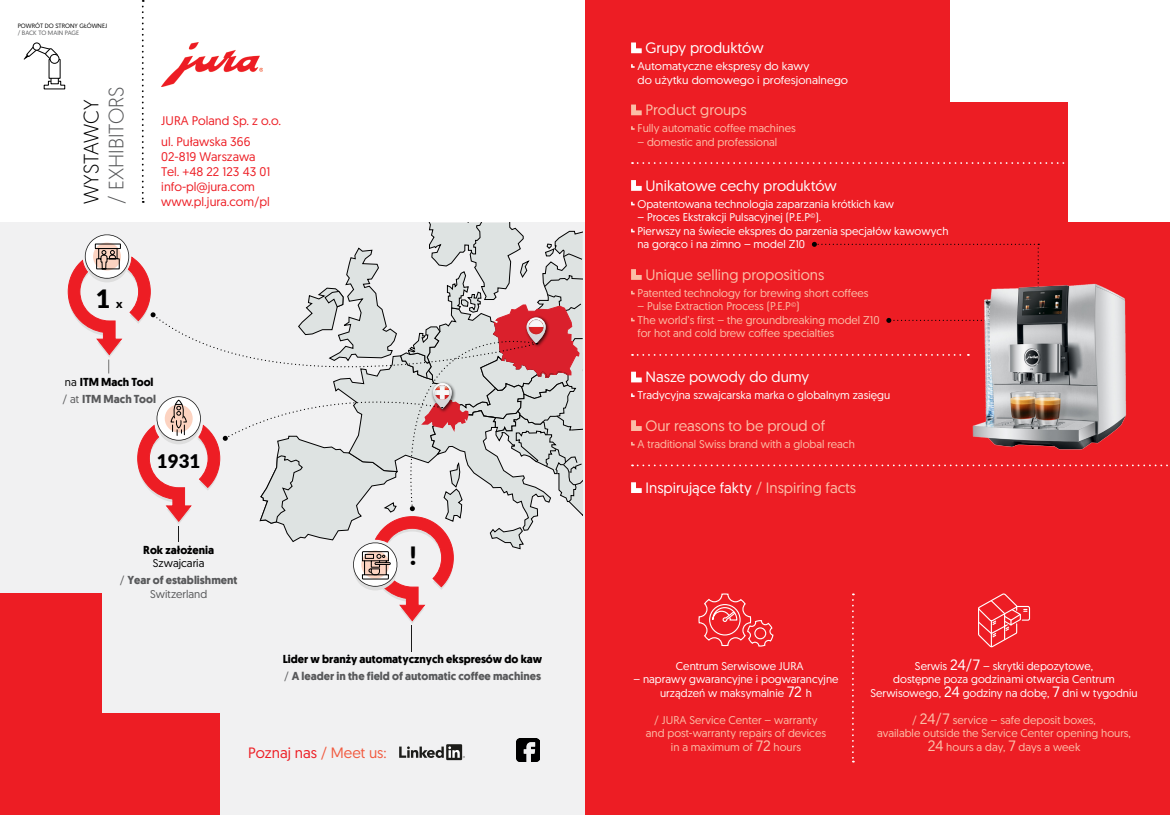
<style>
.page{position:relative;width:1170px;height:815px;background:#fff}
.page>*{position:absolute;margin:0;border:0;box-sizing:border-box;transform-origin:0 0}
.t1{font:900 25.19px "Lato";color:#000}
.t2{font:300 20.62px "Geomanist";color:#58595b}
.t3{font:300 20.62px "Geomanist";color:#000}
.t4{font:900 18.75px "Lato";color:#000}
.t5{font:15px "Geomanist";color:#fff}
.t6{font:15px "Geomanist";color:#fbbea7}
.t7{font:15px "Geomanist";color:#ed1d24}
.t8{font:12.5px/15px "Geomanist";color:#ed1d24}
.t9{font:11.25px/13.5px "Geomanist";color:#fbbea7;text-align:center}
.t10{font:11.25px/13.5px "Geomanist";color:#fff;text-align:center}
.t11{font:700 11.25px/17.1px "Geomanist";color:#58595b}
.t12{font:11.25px/13.5px "Geomanist";color:#fff;scale:1.05 1}
.t13{font:700 11.25px/17.1px "Geomanist";color:#000}
.t14{font:11.25px "Geomanist";color:#58595b}
.t15{font:6.25px "Geomanist";color:#000}
.t16{font:6.25px "Geomanist";color:#58595b}
.s1{font-size:11.75px}
.s2{font-weight:400}
.s3{font-weight:400;color:#58595b}
.s4{color:#58595b}
.s5{font-weight:400;color:#000}
.s6{color:#000}
.s7{color:#f15b40}
.s8{color:#fbbea7}
.s9{font-size:15px}
</style>
<div class="page">
<img style="left:161px;top:43px;width:102px;height:44px">
<div style="left:0;top:222px;width:585px;height:593px;background:#f1f1f2"></div>
<div style="left:585px;top:0;width:584px;height:815px;background:#ed1d24"></div>
<div style="left:0;top:593px;width:102px;height:222px;background:#ed1d24"></div>
<div style="left:0;top:714px;width:220px;height:101px;background:#ed1d24"></div>
<div style="left:1068px;top:0;width:101px;height:222px;background:#fff"></div>
<div style="left:950px;top:0;width:219px;height:102px;background:#fff"></div>
<svg style="left:631px;top:42px;width:10px;height:11px"></svg>
<svg style="left:631px;top:105px;width:10px;height:10px"></svg>
<svg style="left:631px;top:180px;width:10px;height:11px"></svg>
<svg style="left:631px;top:269px;width:10px;height:11px"></svg>
<svg style="left:631px;top:372px;width:10px;height:10px"></svg>
<svg style="left:631px;top:420px;width:10px;height:11px"></svg>
<svg style="left:631px;top:482px;width:10px;height:11px"></svg>
<svg style="left:142px;top:0;width:2px;height:203px"></svg>
<svg style="left:632px;top:162px;width:433px;height:2px"></svg>
<svg style="left:632px;top:354px;width:336px;height:2px"></svg>
<svg style="left:632px;top:464px;width:538px;height:2px"></svg>
<div style="left:446px;top:744px;width:16px;height:16px;background:#1d1d1a"></div>
<svg style="left:399px;top:746px;width:66px;height:12px"></svg>
<svg style="left:811px;top:242px;width:228px;height:81px"></svg>
<img style="left:968px;top:277px;width:159px;height:173px">
<svg style="left:852px;top:593px;width:1px;height:170px"></svg>
<svg style="left:698px;top:593px;width:76px;height:54px"></svg>
<svg style="left:978px;top:593px;width:52px;height:55px"></svg>
<svg style="left:68px;top:223px;width:514px;height:429px"></svg>
<svg style="left:43px;top:69px;width:23px;height:21px"></svg>
<div style="left:49px;top:59px;width:11px;height:19px;background:#fff"></div>
<div style="left:50px;top:54px;width:9px;height:9px;background:#1f1f1f;border-radius:50%"></div>
<div style="left:50px;top:54px;width:9px;height:10px;border:1px solid #000;border-radius:50%"></div>
<div style="left:33px;top:43px;width:8px;height:8px;border:1px solid #000;border-radius:50%"></div>
<svg style="left:23px;top:45px;width:35px;height:17px"></svg>
<img style="left:516px;top:739px;width:23px;height:23px">
<p class="t15" style="left:18px;top:22px;width:9px">Powr</p>
<p class="t15" style="left:35px;top:22px;width:25px">ót do stron</p>
<p class="t15" style="left:74px;top:22px;width:22px">y głównej</p>
<p class="t16" style="left:18px;top:29px;width:35px">/ Back to main</p>
<p class="t16" style="left:65px;top:29px;width:5px">page</p>
<h2 class="t3" style="left:78px;top:204px;width:106px;rotate:-90deg">WYSTAWCY</h2>
<h2 class="t2" style="left:103px;top:204px;width:117px;rotate:-90deg">/ Exhibitors</h2>
<h1 class="t1" style="left:96px;top:279px;width:28px">1 <span class="s1">x</span></h1>
<p class="t8" style="left:161px;top:110px;width:121px;line-height:20.3px">JURA Poland Sp. z o.o. ul. Puławska 366</p>
<p class="t8" style="left:161px;top:148px;width:110px">02-819 Warszawa<br>Tel. +48 22 123 43 01 info-pl@jura.com www.pl.jura.com/pl</p>
<p class="t13" style="left:62px;top:373px;width:95px"><span class="s2">na</span> ITM Mach Tool <span class="s3">/ at</span> <span class="s4">ITM Mach Tool</span></p>
<h3 class="t4" style="left:157px;top:447px;width:45px">1931</h3>
<p class="t13" style="left:143px;top:541px;width:72px">Rok założenia</p>
<p class="t11" style="left:120px;top:555px;width:119px;text-align:center"><span class="s5">Szwajcaria<br></span><span class="s2">/</span> Year of establishment</p>
<p class="t14" style="left:150px;top:586px;width:59px">Switzerland</p>
<h1 class="t1" style="left:409px;top:537px;width:9px">!</h1>
<p class="t11" style="left:283px;top:651px;width:261px"><span class="s6">Lider w branży automatycznych ekspresów do kaw </span><span class="s2">/</span> A leader in the field of automatic coffee machines</p>
<h3 class="t7" style="left:248px;top:743px;width:140px">Poznaj nas <span class="s7">/ Meet us:</span></h3>
<h3 class="t5" style="left:645px;top:38px;width:120px">Grupy produktów</h3>
<p class="t12" style="left:637px;top:59px;width:202px">Automatyczne ekspresy do kawy<br>do użytku domowego i profesjonalnego</p>
<h3 class="t6" style="left:645px;top:100px;width:103px">Product groups</h3>
<p class="t9" style="left:637px;top:121px;width:160px">Fully automatic coffee machines</p>
<p class="t9" style="left:637px;top:135px;width:141px">– domestic and professional</p>
<h3 class="t5" style="left:645px;top:176px;width:193px">Unikatowe cechy produktów</h3>
<p class="t10" style="left:637px;top:197px;width:258px">Opatentowana technologia zaparzania krótkich kaw</p>
<p class="t10" style="left:637px;top:210px;width:312px;text-align:left">– Proces Ekstrakcji Pulsacyjnej (P.E.P<sup>©</sup>).<br>Pierwszy na świecie ekspres do parzenia specjałów kawowych na gorąco i na zimno – model Z10</p>
<h3 class="t6" style="left:645px;top:265px;width:180px">Unique selling propositions</h3>
<p class="t9" style="left:637px;top:286px;width:232px">Patented technology for brewing short coffees</p>
<p class="t9" style="left:637px;top:299px;width:244px;text-align:left">– Pulse Extraction Process (P.E.P<sup>©</sup>)<br>The world’s first – the groundbreaking model Z10 for hot and cold brew coffee specialties</p>
<h3 class="t5" style="left:645px;top:367px;width:165px">Nasze powody do dumy</h3>
<p class="t10" style="left:637px;top:388px;width:254px">Tradycyjna szwajcarska marka o globalnym zasięgu</p>
<h3 class="t6" style="left:645px;top:416px;width:181px">Our reasons to be proud of</h3>
<p class="t9" style="left:637px;top:437px;width:219px">A traditional Swiss brand with a global reach</p>
<h3 class="t5" style="left:645px;top:478px;width:212px">Inspirujące fakty <span class="s8">/ Inspiring facts</span></h3>
<p class="t10" style="left:676px;top:659px;width:129px">Centrum Serwisowe JURA</p>
<p class="t10" style="left:633px;top:672px;width:207px">– naprawy gwarancyjne i pogwarancyjne urządzeń w maksymalnie <span class="s9">72</span> h</p>
<p class="t9" style="left:645px;top:713px;width:182px">/ JURA Service Center – warranty and post-warranty repairs of devices in a maximum of <span class="s9">72</span> hours</p>
<p class="t10" style="left:870px;top:659px;width:269px">Serwis <span class="s9">24/7</span> – skrytki depozytowe,<br>dostępne poza godzinami otwarcia Centrum<br>Serwisowego, <span class="s9">24</span> godziny na dobę, <span class="s9">7</span> dni w tygodniu</p>
<p class="t9" style="left:877px;top:713px;width:255px">/ <span class="s9">24/7</span> service – safe deposit boxes,<br>available outside the Service Center opening hours,<br><span class="s9">24</span> hours a day, <span class="s9">7</span> days a week</p>
</div>
